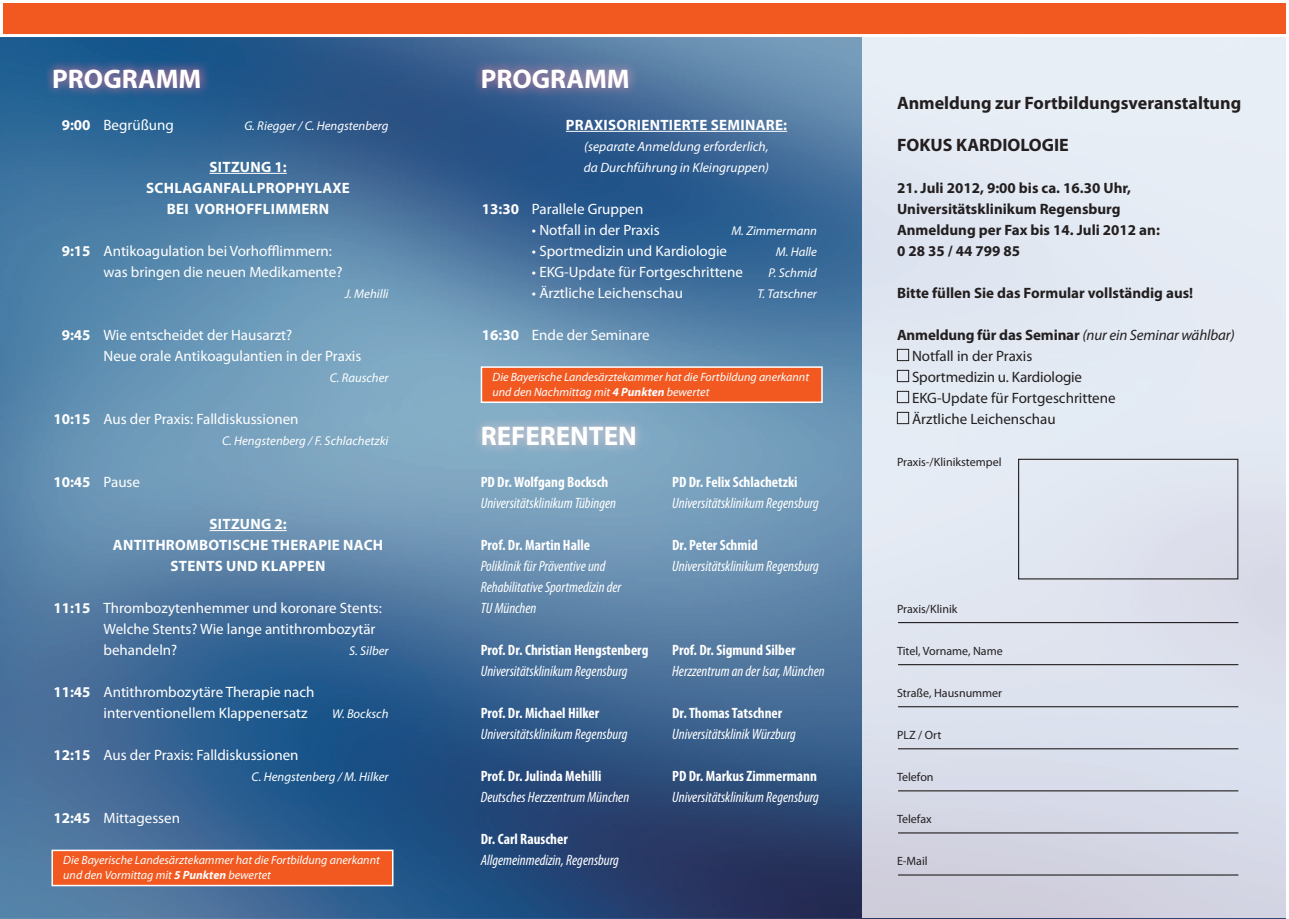
<style>
.page{position:relative;width:1289px;height:919px;background:#fff}
.page>*{position:absolute;margin:0;border:0;box-sizing:border-box;transform-origin:0 0}
.t1{font:700 27px "Myriad Pro";color:#fff}
.t2{font:700 18px "Myriad Pro";color:#231f20}
.t3{font:15px/21px "Myriad Pro";color:#fff}
.t4{font:italic condensed 15px/21px "Myriad Pro";color:#fff}
.t5{font:700 condensed 15px "Myriad Pro";color:#fff}
.t6{font:700 15px/21px "Myriad Pro";letter-spacing:.02em;color:#fff;text-align:center}
.t7{font:700 15px/21px "Myriad Pro";color:#231f20}
.t8{font:15px/21px "Myriad Pro";color:#231f20}
.t9{font:italic 13.5px/21px "Myriad Pro";color:#fff}
.t10{font:italic 12.75px "Myriad Pro";color:#fff}
.t11{font:italic 12px/15px "Myriad Pro";color:#fff}
.t12{font:12px "Myriad Pro";color:#231f20}
.s1{font-weight:700}
.s2{font-style:italic}
</style>
<div class="page">
<img style="left:0;top:37px;width:1285px;height:881px">
<div style="left:481px;top:367px;width:341px;height:35px;background:#f15921"></div>
<div style="left:480px;top:366px;width:342px;height:37px;border:2px solid #fff"></div>
<div style="left:52px;top:850px;width:341px;height:35px;background:#f15921"></div>
<div style="left:51px;top:849px;width:342px;height:37px;border:2px solid #fff"></div>
<img style="left:862px;top:37px;width:423px;height:880px">
<div style="left:897px;top:349px;width:12px;height:12px;border:1px solid #231f20"></div>
<div style="left:897px;top:370px;width:12px;height:12px;border:1px solid #231f20"></div>
<div style="left:897px;top:391px;width:12px;height:12px;border:1px solid #231f20"></div>
<div style="left:897px;top:412px;width:12px;height:12px;border:1px solid #231f20"></div>
<hr style="left:898px;top:622px;width:340px;height:1px;background:#231f20">
<hr style="left:898px;top:664px;width:340px;height:1px;background:#231f20">
<hr style="left:898px;top:706px;width:340px;height:1px;background:#231f20">
<hr style="left:898px;top:748px;width:340px;height:1px;background:#231f20">
<hr style="left:898px;top:790px;width:340px;height:1px;background:#231f20">
<hr style="left:898px;top:832px;width:340px;height:1px;background:#231f20">
<hr style="left:898px;top:874px;width:340px;height:1px;background:#231f20">
<div style="left:1018px;top:458px;width:220px;height:121px;border:1px solid #231f20"></div>
<div style="left:2px;top:2px;width:1285px;height:34px;background:#f15921"></div>
<div style="left:0;top:0;width:1288px;height:37px;border:3px solid #fff"></div>
<hr style="left:209px;top:173px;width:78px;height:1px;background:#fff">
<hr style="left:209px;top:530px;width:78px;height:1px;background:#fff">
<hr style="left:566px;top:131px;width:221px;height:1px;background:#fff">
<img style="left:44px;top:60px;width:166px;height:38px">
<img style="left:473px;top:60px;width:165px;height:38px">
<img style="left:473px;top:417px;width:172px;height:38px">
<h1 class="t1" style="left:52px;top:61px;width:151px">PROGRAMM</h1>
<h1 class="t1" style="left:480px;top:61px;width:151px">PROGRAMM</h1>
<p class="t6" style="left:62px;top:114px;width:30px">9:00</p>
<p class="t6" style="left:62px;top:240px;width:30px">9:15</p>
<p class="t6" style="left:62px;top:324px;width:30px">9:45</p>
<p class="t6" style="left:53px;top:408px;width:39px">10:15</p>
<p class="t6" style="left:53px;top:471px;width:39px">10:45</p>
<p class="t6" style="left:53px;top:597px;width:39px">11:15</p>
<p class="t6" style="left:53px;top:681px;width:39px">11:45</p>
<p class="t6" style="left:53px;top:744px;width:39px">12:15</p>
<p class="t6" style="left:53px;top:807px;width:39px">12:45</p>
<p class="t3" style="left:103px;top:114px;width:72px">Begrüßung</p>
<p class="t10" style="left:244px;top:118px;width:146px">G. Riegger / C. Hengstenberg</p>
<p class="t6" style="left:146px;top:156px;width:205px">SITZUNG 1:<br>SCHLAGANFALLPROPHYLAXE<br>BEI VORHOFFLIMMERN</p>
<p class="t3" style="left:103px;top:240px;width:240px">Antikoagulation bei Vorhofflimmern: was bringen die neuen Medikamente?</p>
<p class="t10" style="left:344px;top:286px;width:45px">J. Mehilli</p>
<p class="t3" style="left:103px;top:324px;width:259px">Wie entscheidet der Hausarzt?<br>Neue orale Antikoagulantien in der Praxis</p>
<p class="t10" style="left:330px;top:370px;width:60px">C. Rauscher</p>
<p class="t3" style="left:103px;top:408px;width:196px">Aus der Praxis: Falldiskussionen</p>
<p class="t10" style="left:222px;top:433px;width:168px">C. Hengstenberg / F. Schlachetzki</p>
<p class="t3" style="left:103px;top:471px;width:38px">Pause</p>
<p class="t6" style="left:113px;top:513px;width:272px">SITZUNG 2:<br>ANTITHROMBOTISCHE THERAPIE NACH<br>STENTS UND KLAPPEN</p>
<p class="t3" style="left:103px;top:597px;width:280px">Thrombozytenhemmer und koronare Stents:<br>Welche Stents? Wie lange antithrombozytär behandeln?</p>
<p class="t10" style="left:349px;top:643px;width:41px">S. Silber</p>
<p class="t3" style="left:103px;top:681px;width:212px">Antithrombozytäre Therapie nach interventionellem Klappenersatz</p>
<p class="t10" style="left:332px;top:706px;width:58px">W. Bocksch</p>
<p class="t3" style="left:103px;top:744px;width:196px">Aus der Praxis: Falldiskussionen</p>
<p class="t10" style="left:252px;top:769px;width:138px">C. Hengstenberg / M. Hilker</p>
<p class="t3" style="left:103px;top:807px;width:78px">Mittagessen</p>
<p class="t11" style="left:63px;top:852px;width:318px">Die Bayerische Landesärztekammer hat die Fortbildung anerkannt und den Vormittag mit <span class="s1">5 Punkten</span> bewertet</p>
<p class="t6" style="left:482px;top:198px;width:39px">13:30</p>
<p class="t6" style="left:482px;top:324px;width:39px">16:30</p>
<p class="t6" style="left:566px;top:114px;width:223px">PRAXISORIENTIERTE SEMINARE:</p>
<p class="t9" style="left:584px;top:136px;width:187px">(separate Anmeldung erforderlich, da Durchführung in Kleingruppen)</p>
<p class="t3" style="left:532px;top:198px;width:113px">Parallele Gruppen</p>
<p class="t3" style="left:532px;top:219px;width:129px">• Notfall in der Praxis</p>
<p class="t10" style="left:731px;top:223px;width:87px">M. Zimmermann</p>
<p class="t3" style="left:532px;top:240px;width:197px">• Sportmedizin und Kardiologie</p>
<p class="t10" style="left:775px;top:244px;width:43px">M. Halle</p>
<p class="t3" style="left:532px;top:261px;width:212px">• EKG-Update für Fortgeschrittene</p>
<p class="t10" style="left:768px;top:265px;width:50px">P. Schmid</p>
<p class="t3" style="left:532px;top:282px;width:152px">• Ärztliche Leichenschau</p>
<p class="t10" style="left:757px;top:286px;width:61px">T. Tatschner</p>
<p class="t3" style="left:532px;top:324px;width:119px">Ende der Seminare</p>
<p class="t11" style="left:492px;top:369px;width:318px">Die Bayerische Landesärztekammer hat die Fortbildung anerkannt und den Nachmittag mit <span class="s1">4 Punkten</span> bewertet</p>
<h1 class="t1" style="left:480px;top:418px;width:157px">REFERENTEN</h1>
<p class="t5" style="left:480px;top:472px;width:129px">PD Dr. Wolfgang Bocksch</p>
<p class="t4" style="left:480px;top:492px;width:137px">Universitätsklinikum Tübingen</p>
<p class="t5" style="left:480px;top:535px;width:111px">Prof. Dr. Martin Halle</p>
<p class="t4" style="left:480px;top:555px;width:142px">Poliklinik für Präventive und<br>Rehabilitative Sportmedizin der<br>TU München</p>
<p class="t5" style="left:480px;top:640px;width:169px">Prof. Dr. Christian Hengstenberg</p>
<p class="t4" style="left:480px;top:660px;width:148px">Universitätsklinikum Regensburg</p>
<p class="t5" style="left:480px;top:703px;width:120px">Prof. Dr. Michael Hilker</p>
<p class="t4" style="left:480px;top:723px;width:148px">Universitätsklinikum Regensburg</p>
<p class="t5" style="left:480px;top:766px;width:122px">Prof. Dr. Julinda Mehilli</p>
<p class="t4" style="left:480px;top:786px;width:150px">Deutsches Herzzentrum München</p>
<p class="t5" style="left:480px;top:829px;width:89px">Dr. Carl Rauscher</p>
<p class="t4" style="left:480px;top:849px;width:140px">Allgemeinmedizin, Regensburg</p>
<p class="t5" style="left:672px;top:472px;width:127px">PD Dr. Felix Schlachetzki</p>
<p class="t4" style="left:672px;top:492px;width:148px">Universitätsklinikum Regensburg</p>
<p class="t5" style="left:672px;top:535px;width:87px">Dr. Peter Schmid</p>
<p class="t4" style="left:672px;top:555px;width:148px">Universitätsklinikum Regensburg</p>
<p class="t5" style="left:672px;top:640px;width:125px">Prof. Dr. Sigmund Silber</p>
<p class="t4" style="left:672px;top:660px;width:154px">Herzzentrum an der Isar, München</p>
<p class="t5" style="left:672px;top:703px;width:112px">Dr. Thomas Tatschner</p>
<p class="t4" style="left:672px;top:723px;width:125px">Universitätsklinik Würzburg</p>
<p class="t5" style="left:672px;top:766px;width:146px">PD Dr. Markus Zimmermann</p>
<p class="t4" style="left:672px;top:786px;width:148px">Universitätsklinikum Regensburg</p>
<p class="t2" style="left:897px;top:91px;width:346px">Anmeldung zur Fortbildungsveranstaltung</p>
<p class="t2" style="left:897px;top:133px;width:173px">FOKUS KARDIOLOGIE</p>
<p class="t7" style="left:897px;top:177px;width:264px">21. Juli 2012, 9:00 bis ca. 16.30 Uhr,<br>Universitätsklinikum Regensburg<br>Anmeldung per Fax bis 14. Juli 2012 an:<br>0 28 35 / 44 799 85</p>
<p class="t7" style="left:897px;top:282px;width:298px">Bitte füllen Sie das Formular vollständig aus!</p>
<p class="t8" style="left:912px;top:324px;width:324px;text-indent:-15px"><span class="s1">Anmeldung für das Seminar</span> <span class="s2">(nur ein Seminar wählbar)<br></span>Notfall in der Praxis<br>Sportmedizin u. Kardiologie<br>EKG-Update für Fortgeschrittene<br>Ärztliche Leichenschau</p>
<p class="t12" style="left:897px;top:454px;width:106px">Praxis-/Klinikstempel</p>
<p class="t12" style="left:897px;top:601px;width:62px">Praxis/Klinik</p>
<p class="t12" style="left:897px;top:643px;width:107px">Titel, Vorname, Name</p>
<p class="t12" style="left:897px;top:685px;width:107px">Straße, Hausnummer</p>
<p class="t12" style="left:897px;top:727px;width:46px">PLZ / Ort</p>
<p class="t12" style="left:897px;top:769px;width:38px">Telefon</p>
<p class="t12" style="left:897px;top:811px;width:36px">Telefax</p>
<p class="t12" style="left:897px;top:853px;width:32px">E-Mail</p>
</div>
